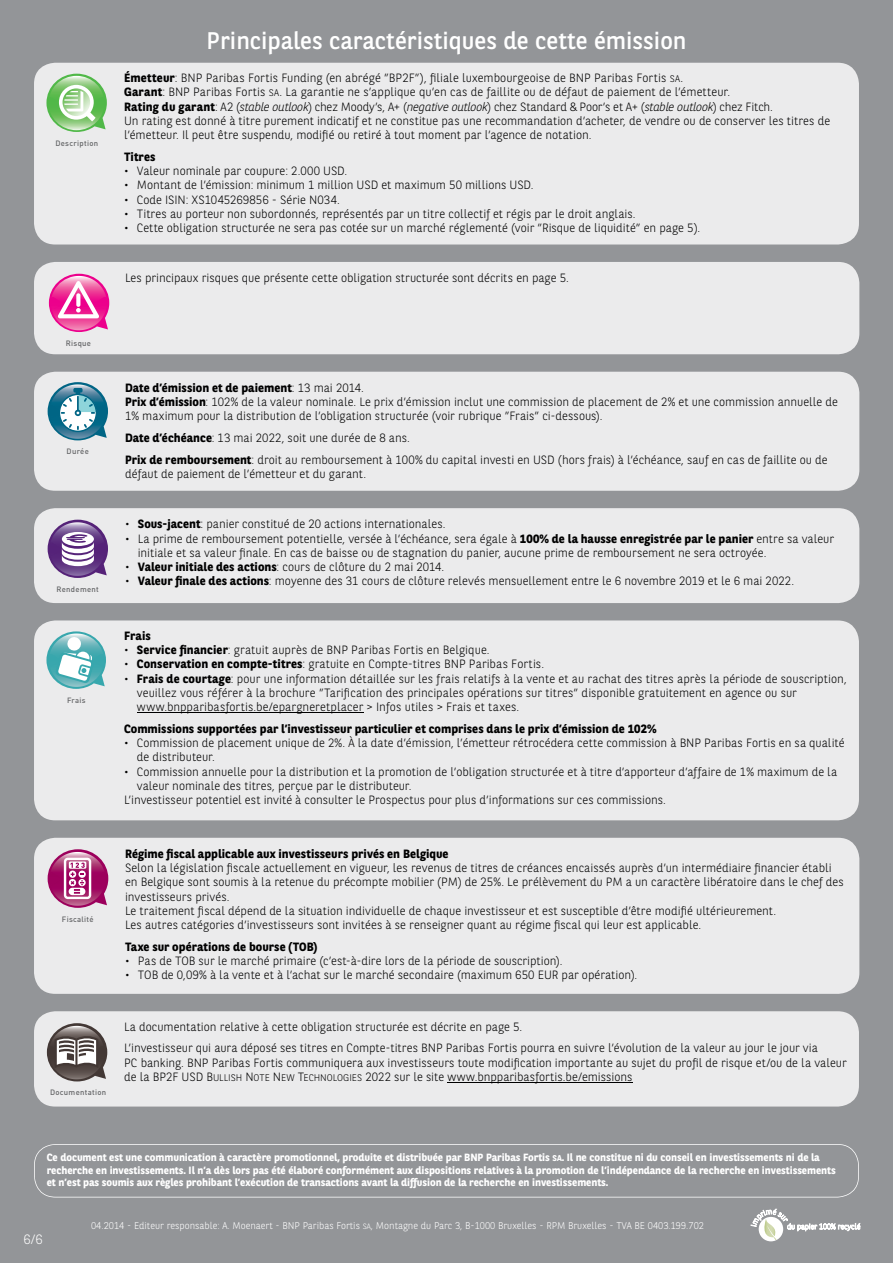
<style>
.page{position:relative;width:893px;height:1263px;background:#939598}
.page>*{position:absolute;margin:0;border:0;box-sizing:border-box;transform-origin:0 0}
.t1{font:24px "BNPP Sans";color:#fff}
.t2{font:300 13.5px "BNPP Sans";color:#fff}
.t3{font:300 12px/14.2px "BNPP Sans";color:#000}
.t4{font:700 12px "BNPP Sans";letter-spacing:.005em;color:#000}
.t5{font:700 10.5px/12.8px "BNPP Sans";letter-spacing:-.005em;color:#fff}
.t6{font:300 9.75px "BNPP Sans";color:#fff}
.t7{font:500 7.65px "DIN";letter-spacing:.04em;color:#636466}
.s1{font-weight:700}
.s2{font-family:"BNPP Sans Light SC800";font-weight:400;font-size:9.6px}
.s3{font-style:italic}
.s4{font-family:"BNPP Sans Light SC800";font-weight:400}
.s5{font-family:"BNPP Sans Bold SC800";font-weight:400;font-size:8.4px}
.s6{font-family:"BNPP Sans Light SC800";font-weight:400;font-size:7.8px}
</style>
<div class="page">
<svg style="left:34px;top:1144px;width:825px;height:53px"></svg>
<div style="left:34px;top:508px;width:825px;height:95px;background:#ebebec;border-radius:21px"></div>
<svg style="left:48px;top:520px;width:60px;height:58px"></svg>
<div style="left:34px;top:372px;width:825px;height:119px;background:#ebebec;border-radius:21px"></div>
<svg style="left:48px;top:382px;width:60px;height:58px"></svg>
<div style="left:34px;top:262px;width:825px;height:92px;background:#ebebec;border-radius:21px"></div>
<svg style="left:49px;top:274px;width:60px;height:58px"></svg>
<div style="left:34px;top:838px;width:825px;height:156px;background:#ebebec;border-radius:21px"></div>
<svg style="left:48px;top:849px;width:60px;height:59px"></svg>
<div style="left:34px;top:63px;width:825px;height:181px;background:#ebebec;border-radius:21px"></div>
<svg style="left:46px;top:74px;width:61px;height:58px"></svg>
<div style="left:34px;top:620px;width:825px;height:200px;background:#ebebec;border-radius:21px"></div>
<svg style="left:46px;top:631px;width:60px;height:58px"></svg>
<hr style="left:137px;top:712px;width:226px;height:1px;background:#000">
<div style="left:34px;top:1011px;width:825px;height:95px;background:#ebebec;border-radius:21px"></div>
<svg style="left:47px;top:1023px;width:60px;height:58px"></svg>
<hr style="left:447px;top:1082px;width:186px;height:1px;background:#000">
<div style="left:759px;top:1217px;width:24px;height:24px;background:#fff;border-radius:50%"></div>
<svg style="left:751px;top:1209px;width:109px;height:31px"></svg>
<p class="t7" style="left:55px;top:138px;width:44px">Description</p>
<h1 class="t1" style="left:207px;top:24px;width:481px">Principales caractéristiques de cette émission</h1>
<p class="t3" style="left:124px;top:70px;width:708px"><span class="s1">Émetteur</span>: BNP Paribas Fortis Funding (en abrégé ”BP2F”), filiale luxembourgeoise de BNP Paribas Fortis <span class="s2">SA</span>.<br><span class="s1">Garant</span>: BNP Paribas Fortis <span class="s2">SA</span>. La garantie ne s’applique qu’en cas de faillite ou de défaut de paiement de l’émetteur.<br><span class="s1">Rating du garant</span>: A2 (<span class="s3">stable outlook</span>) chez Moody’s, A+ (<span class="s3">negative outlook</span>) chez Standard &amp; Poor’s et A+ (<span class="s3">stable outlook</span>) chez Fitch.<br>Un rating est donné à titre purement indicatif et ne constitue pas une recommandation d’acheter, de vendre ou de conserver les titres de l’émetteur. Il peut être suspendu, modifié ou retiré à tout moment par l’agence de notation.</p>
<p class="t4" style="left:124px;top:148px;width:33px">Titres</p>
<p class="t3" style="left:124px;top:163px;width:225px">• Valeur nominale par coupure: 2.000 USD.</p>
<p class="t3" style="left:124px;top:177px;width:411px">• Montant de l’émission: minimum 1 million USD et maximum 50 millions USD.</p>
<p class="t3" style="left:124px;top:192px;width:217px">• Code ISIN: XS1045269856 - Série N034.</p>
<p class="t3" style="left:124px;top:206px;width:513px">• Titres au porteur non subordonnés, représentés par un titre collectif et régis par le droit anglais.</p>
<p class="t3" style="left:124px;top:220px;width:578px">• Cette obligation structurée ne sera pas cotée sur un marché réglementé (voir ”Risque de liquidité” en page 5).</p>
<p class="t3" style="left:125px;top:270px;width:445px">Les principaux risques que présente cette obligation structurée sont décrits en page 5.</p>
<p class="t7" style="left:66px;top:338px;width:27px">Risque</p>
<p class="t7" style="left:67px;top:447px;width:24px">Durée</p>
<p class="t7" style="left:56px;top:584px;width:44px">Rendement</p>
<p class="t7" style="left:67px;top:695px;width:20px">Frais</p>
<p class="t7" style="left:62px;top:914px;width:33px">Fiscalité</p>
<p class="t7" style="left:50px;top:1088px;width:58px">Documentation</p>
<p class="t3" style="left:125px;top:380px;width:714px"><span class="s1">Date d’émission et de paiement</span>: 13 mai 2014.<br><span class="s1">Prix d’émission</span>: 102% de la valeur nominale. Le prix d’émission inclut une commission de placement de 2% et une commission annuelle de<br>1% maximum pour la distribution de l’obligation structurée (voir rubrique ”Frais” ci-dessous).</p>
<p class="t3" style="left:125px;top:426px;width:704px;line-height:21.8px"><span class="s1">Date d’échéance</span>: 13 mai 2022, soit une durée de 8 ans.<br><span class="s1">Prix de remboursement</span>: droit au remboursement à 100% du capital investi en USD (hors frais) à l’échéance, sauf en cas de faillite ou de</p>
<p class="t3" style="left:125px;top:466px;width:243px">défaut de paiement de l’émetteur et du garant.</p>
<p class="t3" style="left:125px;top:516px;width:322px">• <span class="s1">Sous-jacent</span>: panier constitué de 20 actions internationales.</p>
<p class="t3" style="left:138px;top:531px;width:698px;text-indent:-13px">• La prime de remboursement potentielle, versée à l’échéance, sera égale à <span class="s1">100% de la hausse enregistrée par le panier</span> entre sa valeur initiale et sa valeur finale. En cas de baisse ou de stagnation du panier, aucune prime de remboursement ne sera octroyée.</p>
<p class="t3" style="left:125px;top:559px;width:321px">• <span class="s1">Valeur initiale des actions</span>: cours de clôture du 2 mai 2014.</p>
<p class="t3" style="left:125px;top:573px;width:670px">• <span class="s1">Valeur finale des actions</span>: moyenne des 31 cours de clôture relevés mensuellement entre le 6 novembre 2019 et le 6 mai 2022.</p>
<p class="t4" style="left:124px;top:627px;width:28px">Frais</p>
<p class="t3" style="left:124px;top:642px;width:367px">• <span class="s1">Service financier</span>: gratuit auprès de BNP Paribas Fortis en Belgique.</p>
<p class="t3" style="left:124px;top:656px;width:422px">• <span class="s1">Conservation en compte-titres</span>: gratuite en Compte-titres BNP Paribas Fortis.</p>
<p class="t3" style="left:137px;top:671px;width:711px;text-indent:-13px">• <span class="s1">Frais de courtage</span>: pour une information détaillée sur les frais relatifs à la vente et au rachat des titres après la période de souscription, veuillez vous référer à la brochure ”Tarification des principales opérations sur titres” disponible gratuitement en agence ou sur www.bnpparibasfortis.be/epargneretplacer &gt; Infos utiles &gt; Frais et taxes.</p>
<p class="t4" style="left:124px;top:720px;width:534px">Commissions supportées par l’investisseur particulier et comprises dans le prix d’émission de 102%</p>
<p class="t3" style="left:137px;top:735px;width:709px;text-indent:-13px">• Commission de placement unique de 2%. À la date d’émission, l’émetteur rétrocédera cette commission à BNP Paribas Fortis en sa qualité de distributeur.</p>
<p class="t3" style="left:124px;top:764px;width:715px">• Commission annuelle pour la distribution et la promotion de l’obligation structurée et à titre d’apporteur d’affaire de 1% maximum de la</p>
<p class="t3" style="left:137px;top:778px;width:276px">valeur nominale des titres, perçue par le distributeur.</p>
<p class="t3" style="left:124px;top:792px;width:543px">L’investisseur potentiel est invité à consulter le Prospectus pour plus d’informations sur ces commissions.</p>
<p class="t4" style="left:125px;top:845px;width:325px">Régime fiscal applicable aux investisseurs privés en Belgique</p>
<p class="t3" style="left:125px;top:860px;width:720px">Selon la législation fiscale actuellement en vigueur, les revenus de titres de créances encaissés auprès d’un intermédiaire financier établi en Belgique sont soumis à la retenue du précompte mobilier (PM) de 25%. Le prélèvement du PM a un caractère libératoire dans le chef des investisseurs privés.<br>Le traitement fiscal dépend de la situation individuelle de chaque investisseur et est susceptible d’être modifié ultérieurement.<br>Les autres catégories d’investisseurs sont invitées à se renseigner quant au régime fiscal qui leur est applicable.</p>
<p class="t4" style="left:125px;top:938px;width:194px">Taxe sur opérations de bourse (TOB)</p>
<p class="t3" style="left:125px;top:953px;width:439px">• Pas de TOB sur le marché primaire (c’est-à-dire lors de la période de souscription).</p>
<p class="t3" style="left:125px;top:967px;width:514px">• TOB de 0,09% à la vente et à l’achat sur le marché secondaire (maximum 650 EUR par opération).</p>
<p class="t3" style="left:124px;top:1015px;width:695px;line-height:21.8px">La documentation relative à cette obligation structurée est décrite en page 5.<br>L’investisseur qui aura déposé ses titres en Compte-titres BNP Paribas Fortis pourra en suivre l’évolution de la valeur au jour le jour via</p>
<p class="t3" style="left:124px;top:1055px;width:724px">PC banking. BNP Paribas Fortis communiquera aux investisseurs toute modification importante au sujet du profil de risque et/ou de la valeur de la BP2F USD <span class="s4">B</span><span class="s2">ULLISH</span> <span class="s4">N</span><span class="s2">OTE</span> <span class="s4">N</span><span class="s2">EW</span> <span class="s4">T</span><span class="s2">ECHNOLOGIES</span> 2022 sur le site www.bnpparibasfortis.be/emissions</p>
<p class="t5" style="left:47px;top:1150px;width:790px">Ce document est une communication à caractère promotionnel, produite et distribuée par BNP Paribas Fortis <span class="s5">sA</span>. Il ne constitue ni du conseil en investissements ni de la recherche en investissements. Il n’a dès lors pas été élaboré conformément aux dispositions relatives à la promotion de l’indépendance de la recherche en investissements et n’est pas soumis aux règles prohibant l’exécution de transactions avant la diffusion de la recherche en investissements.</p>
<p class="t2" style="left:24px;top:1230px;width:20px">6/6</p>
<p class="t6" style="left:91px;top:1219px;width:614px">04.2014 - Editeur responsable: A. Moenaert - BNP Paribas Fortis <span class="s6">SA</span>, Montagne du Parc 3, B-1000 Bruxelles - RPM Bruxelles - TVA BE 0403.199.702</p>
</div>
